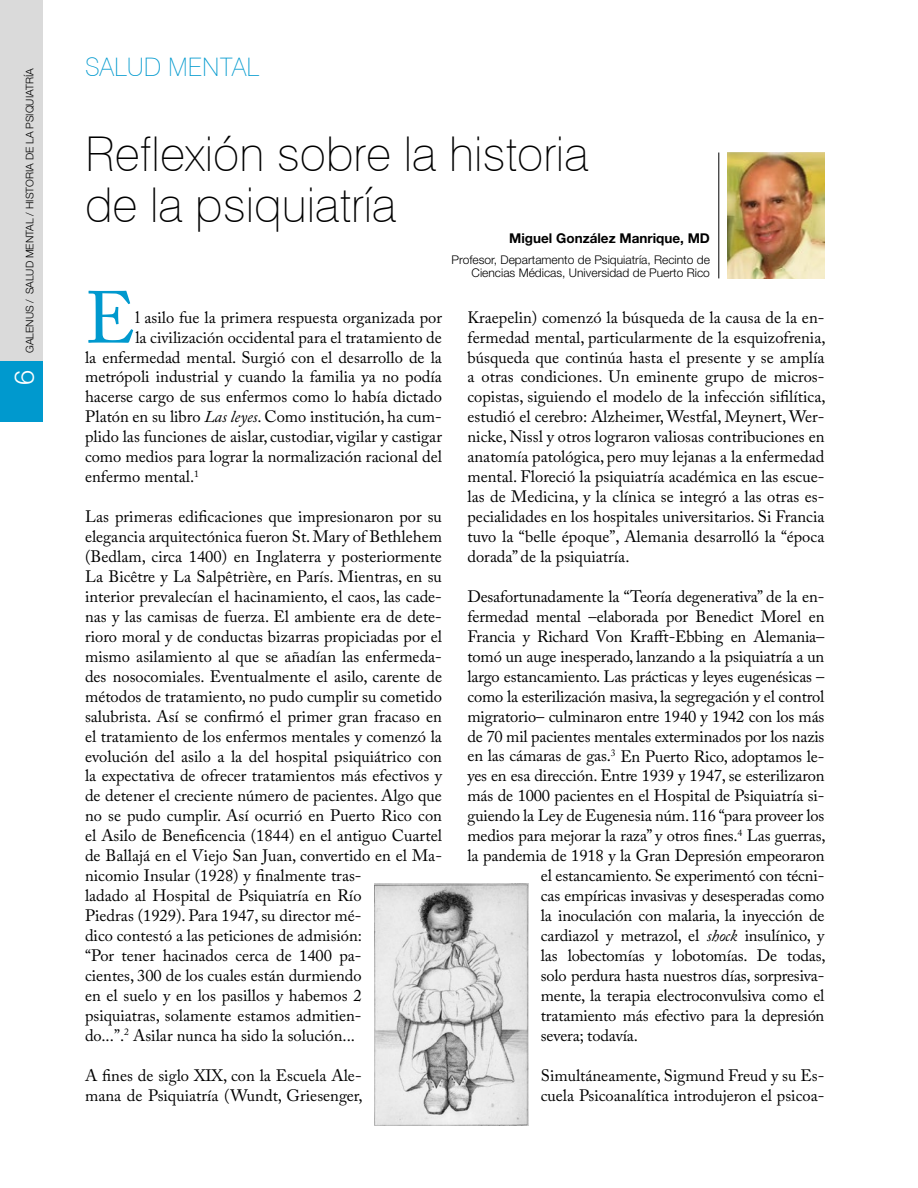
<style>
.page{position:relative;width:918px;height:1188px;background:#fff}
.page>*{position:absolute;margin:0;border:0;box-sizing:border-box;transform-origin:0 0}
.t1{font:72.9px "Adobe Caslon Pro";color:#0099ce}
.t2{font:100 48px/51px "Swiss 721 BT";color:#000}
.t3{font:300 27px "Helvetica Neue";color:#fff}
.t4{font:100 25.5px "Swiss 721 BT";color:#0099ce}
.t5{font:16.5px/20px "Adobe Caslon Pro";color:#000}
.t6{font:700 13.5px "Helvetica Neue LT Std";color:#000}
.t7{font:300 12px/13.5px "Helvetica Neue";color:#000;text-align:right}
.t8{font:300 10.5px "Helvetica Neue";color:#000}
.s1{font-style:italic}
</style>
<div class="page">
<hr style="left:718px;top:153px;width:1px;height:125px;background:#000">
<img style="left:728px;top:152px;width:96px;height:127px">
<img style="left:374px;top:884px;width:154px;height:241px">
<div style="left:0;top:0;width:43px;height:412px;background:#dadada"></div>
<div style="left:0;top:361px;width:43px;height:61px;background:#0099ce"></div>
<p class="t8" style="left:23px;top:353px;width:286px;rotate:-90deg">GALENUS / SALUD MENTAL / HISTORIA DE LA PSIQUIATRÍA</p>
<h3 class="t3" style="left:8px;top:385px;width:17px;rotate:-90deg">6</h3>
<h3 class="t4" style="left:85px;top:52px;width:176px">SALUD MENTAL</h3>
<h2 class="t2" style="left:85px;top:129px;width:505px">Reflexión sobre la historia de la psiquiatría</h2>
<p class="t6" style="left:509px;top:230px;width:202px">Miguel González Manrique, MD</p>
<p class="t7" style="left:452px;top:252px;width:260px">Profesor, Departamento de Psiquiatría, Recinto de<br>Ciencias Médicas, Universidad de Puerto Rico</p>
<h1 class="t1" style="left:85px;top:275px;width:52px">E</h1>
<p class="t5" style="left:135px;top:307px;width:308px">l asilo fue la primera respuesta organizada por</p>
<p class="t5" style="left:135px;top:327px;width:308px">la civilización occidental para el tratamiento de</p>
<p class="t5" style="left:85px;top:347px;width:358px">la enfermedad mental. Surgió con el desarrollo de la</p>
<p class="t5" style="left:85px;top:367px;width:358px">metrópoli industrial y cuando la familia ya no podía</p>
<p class="t5" style="left:85px;top:387px;width:358px">hacerse cargo de sus enfermos como lo había dictado</p>
<p class="t5" style="left:85px;top:407px;width:358px">Platón en su libro <span class="s1">Las leyes</span>. Como institución, ha cum-</p>
<p class="t5" style="left:85px;top:427px;width:358px">plido las funciones de aislar, custodiar, vigilar y castigar</p>
<p class="t5" style="left:85px;top:447px;width:358px">como medios para lograr la normalización racional del</p>
<p class="t5" style="left:85px;top:467px;width:116px">enfermo mental.<sup>1</sup></p>
<p class="t5" style="left:85px;top:506px;width:359px">Las primeras edificaciones que impresionaron por su elegancia arquitectónica fueron St. Mary of Bethlehem (Bedlam, circa 1400) en Inglaterra y posteriormente La Bicêtre y La Salpêtrière, en París. Mientras, en su interior prevalecían el hacinamiento, el caos, las cade&shy;nas y las camisas de fuerza. El ambiente era de dete&shy;rioro moral y de conductas bizarras propiciadas por el mismo asilamiento al que se añadían las enfermeda&shy;des nosocomiales. Eventualmente el asilo, carente de métodos de tratamiento, no pudo cumplir su cometido salubrista. Así se confirmó el primer gran fracaso en el tratamiento de los enfermos mentales y comenzó la evolución del asilo a la del hospital psiquiátrico con la expectativa de ofrecer tratamientos más efectivos y de detener el creciente número de pacientes. Algo que no se pudo cumplir. Así ocurrió en Puerto Rico con el Asilo de Beneficencia (1844) en el antiguo Cuartel de Ballajá en el Viejo San Juan, convertido en el Ma&shy;nicomio Insular (1928) y finalmente tras-<br>ladado al Hospital de Psiquiatría en Río<br>Piedras (1929). Para 1947, su director mé-<br>dico contestó a las peticiones de admisión:<br>“Por tener hacinados cerca de 1400 pa-<br>cientes, 300 de los cuales están durmiendo<br>en el suelo y en los pasillos y habemos 2<br>psiquiatras, solamente estamos admitien-<br>do...”.<sup>2</sup> Asilar nunca ha sido la solución...</p>
<p class="t5" style="left:85px;top:1065px;width:279px">A fines de siglo XIX, con la Escuela Ale&shy;mana de Psiquiatría (Wundt, Griesenger,</p>
<p class="t5" style="left:468px;top:307px;width:360px;text-align:justify">Kraepelin) comenzó la búsqueda de la causa de la en&shy;fermedad mental, particularmente de la esquizofrenia, búsqueda que continúa hasta el presente y se amplía a otras condiciones. Un eminente grupo de micros&shy;copistas, siguiendo el modelo de la infección sifilítica, estudió el cerebro: Alzheimer, Westfal, Meynert, Wer&shy;nicke, Nissl y otros lograron valiosas contribuciones en anatomía patológica, pero muy lejanas a la enfermedad mental. Floreció la psiquiatría académica en las escue&shy;las de Medicina, y la clínica se integró a las otras es&shy;pecialidades en los hospitales universitarios. Si Francia tuvo la “belle époque”, Alemania desarrolló la “época dorada” de la psiquiatría.</p>
<p class="t5" style="left:468px;top:586px;width:358px">Desafortunadamente la “Teoría degenerativa” de la en-</p>
<p class="t5" style="left:468px;top:606px;width:358px">fermedad mental –elaborada por Benedict Morel en</p>
<p class="t5" style="left:468px;top:626px;width:358px">Francia y Richard Von Krafft-Ebbing en Alemania–</p>
<p class="t5" style="left:468px;top:646px;width:358px">tomó un auge inesperado, lanzando a la psiquiatría a un</p>
<p class="t5" style="left:468px;top:666px;width:358px">largo estancamiento. Las prácticas y leyes eugenésicas –</p>
<p class="t5" style="left:468px;top:686px;width:358px">como la esterilización masiva, la segregación y el control</p>
<p class="t5" style="left:468px;top:706px;width:358px">migratorio– culminaron entre 1940 y 1942 con los más</p>
<p class="t5" style="left:468px;top:726px;width:358px">de 70 mil pacientes mentales exterminados por los nazis</p>
<p class="t5" style="left:468px;top:746px;width:358px">en las cámaras de gas.<sup>3</sup> En Puerto Rico, adoptamos le-</p>
<p class="t5" style="left:468px;top:766px;width:358px">yes en esa dirección. Entre 1939 y 1947, se esterilizaron</p>
<p class="t5" style="left:468px;top:786px;width:359px">más de 1000 pacientes en el Hospital de Psiquiatría si-</p>
<p class="t5" style="left:468px;top:806px;width:358px">guiendo la Ley de Eugenesia núm. 116 “para proveer los</p>
<p class="t5" style="left:468px;top:826px;width:360px">medios para mejorar la raza” y otros fines.<sup>4</sup> Las guerras,</p>
<p class="t5" style="left:467px;top:846px;width:358px">la pandemia de 1918 y la Gran Depresión empeoraron</p>
<p class="t5" style="left:541px;top:866px;width:285px">el estancamiento. Se experimentó con técni-</p>
<p class="t5" style="left:541px;top:886px;width:285px">cas empíricas invasivas y desesperadas como</p>
<p class="t5" style="left:541px;top:905px;width:285px">la inoculación con malaria, la inyección de</p>
<p class="t5" style="left:541px;top:925px;width:285px">cardiazol y metrazol, el <span class="s1">shock</span> insulínico, y</p>
<p class="t5" style="left:541px;top:945px;width:286px">las lobectomías y lobotomías. De todas,</p>
<p class="t5" style="left:541px;top:965px;width:285px">solo perdura hasta nuestros días, sorpresiva-</p>
<p class="t5" style="left:541px;top:985px;width:285px">mente, la terapia electroconvulsiva como el</p>
<p class="t5" style="left:541px;top:1005px;width:285px">tratamiento más efectivo para la depresión</p>
<p class="t5" style="left:541px;top:1025px;width:99px">severa; todavía.</p>
<p class="t5" style="left:541px;top:1065px;width:285px">Simultáneamente, Sigmund Freud y su Es&shy;cuela Psicoanalítica introdujeron el psicoa-</p>
</div>
